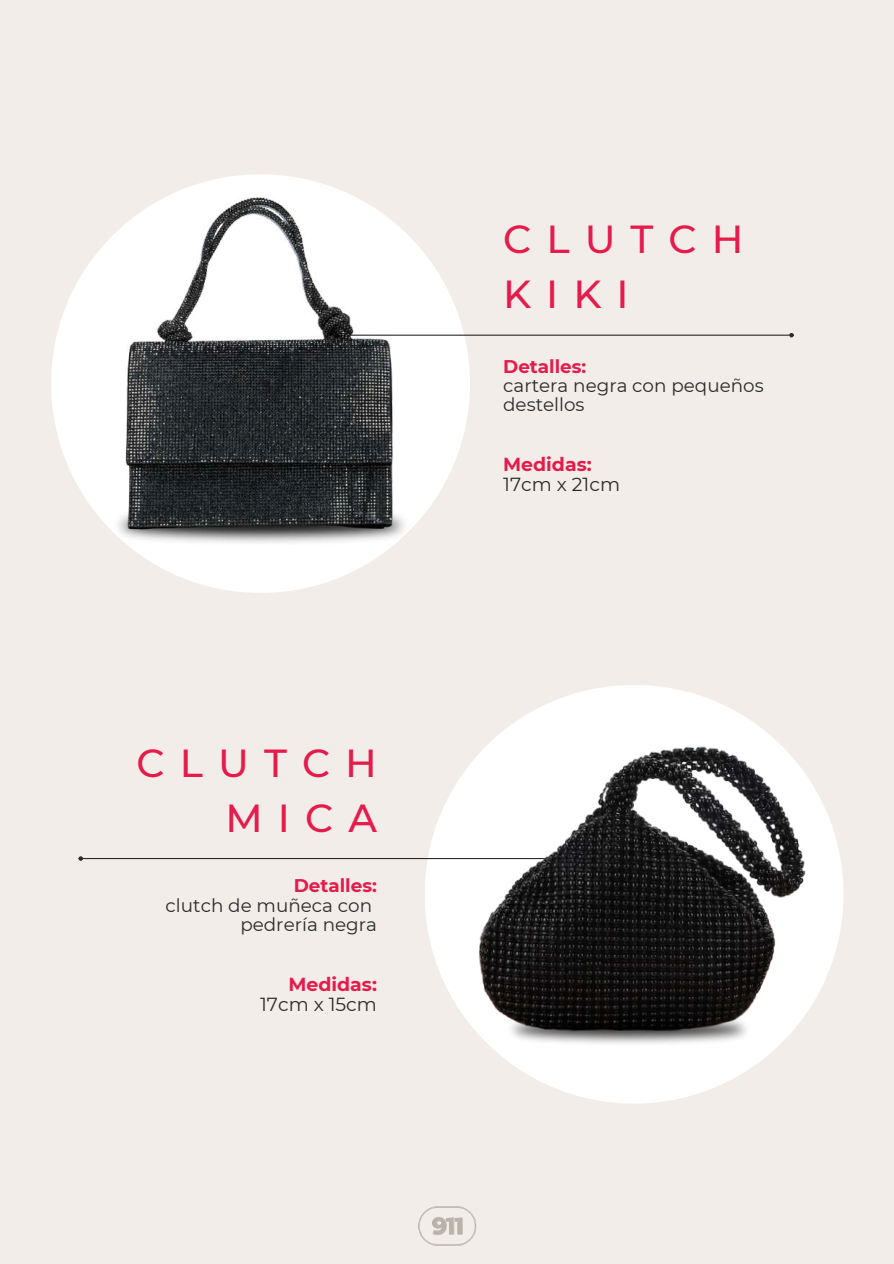
<style>
.page{position:relative;width:894px;height:1264px;background:#fff}
.page>*{position:absolute;margin:0;border:0;box-sizing:border-box;transform-origin:0 0}
.t1{font:500 39px/54.4px "Montserrat";letter-spacing:.385em;color:#e51b4b}
.t2{font:18.9px "Montserrat";color:#2b2b2d}
.t3{font:700 18.9px "Montserrat";color:#e51b4b}
.t4{font:18.3px/19.2px "Montserrat";color:#2b2b2d}
.t5{font:700 18.3px "Montserrat";color:#e51b4b}
</style>
<div class="page">
<div style="left:0;top:0;width:893px;height:1263px;background:#f2ede9"></div>
<div style="left:51px;top:174px;width:419px;height:419px;background:#fff;border-radius:50%"></div>
<div style="left:424px;top:685px;width:419px;height:418px;background:#fff;border-radius:50%"></div>
<hr style="left:348px;top:334px;width:441px;height:2px;background:#2b2b2d">
<svg style="left:789px;top:333px;width:4px;height:4px"></svg>
<hr style="left:83px;top:858px;width:480px;height:1px;background:#2b2b2d">
<svg style="left:78px;top:856px;width:5px;height:4px"></svg>
<img style="left:106px;top:174px;width:309px;height:369px">
<img style="left:418px;top:1206px;width:58px;height:40px">
<img style="left:452px;top:723px;width:381px;height:330px">
<img style="left:505px;top:1013px;width:247px;height:32px">
<h1 class="t1" style="left:137px;top:736px;width:242px;text-align:right">CLUTCH<br>MICA</h1>
<p class="t5" style="left:293px;top:874px;width:85px">Detalles:</p>
<p class="t4" style="left:166px;top:895px;width:213px;text-align:right">clutch de muñeca con pedrería negra</p>
<p class="t3" style="left:288px;top:972px;width:90px">Medidas:</p>
<p class="t2" style="left:260px;top:992px;width:118px">17cm x 15cm</p>
<h1 class="t1" style="left:503px;top:212px;width:242px">CLUTCH<br>KIKI</h1>
<p class="t5" style="left:503px;top:355px;width:85px">Detalles:</p>
<p class="t4" style="left:503px;top:375px;width:262px">cartera negra con pequeños destellos</p>
<p class="t3" style="left:503px;top:452px;width:90px">Medidas:</p>
<p class="t2" style="left:503px;top:472px;width:118px">17cm x 21cm</p>
</div>
